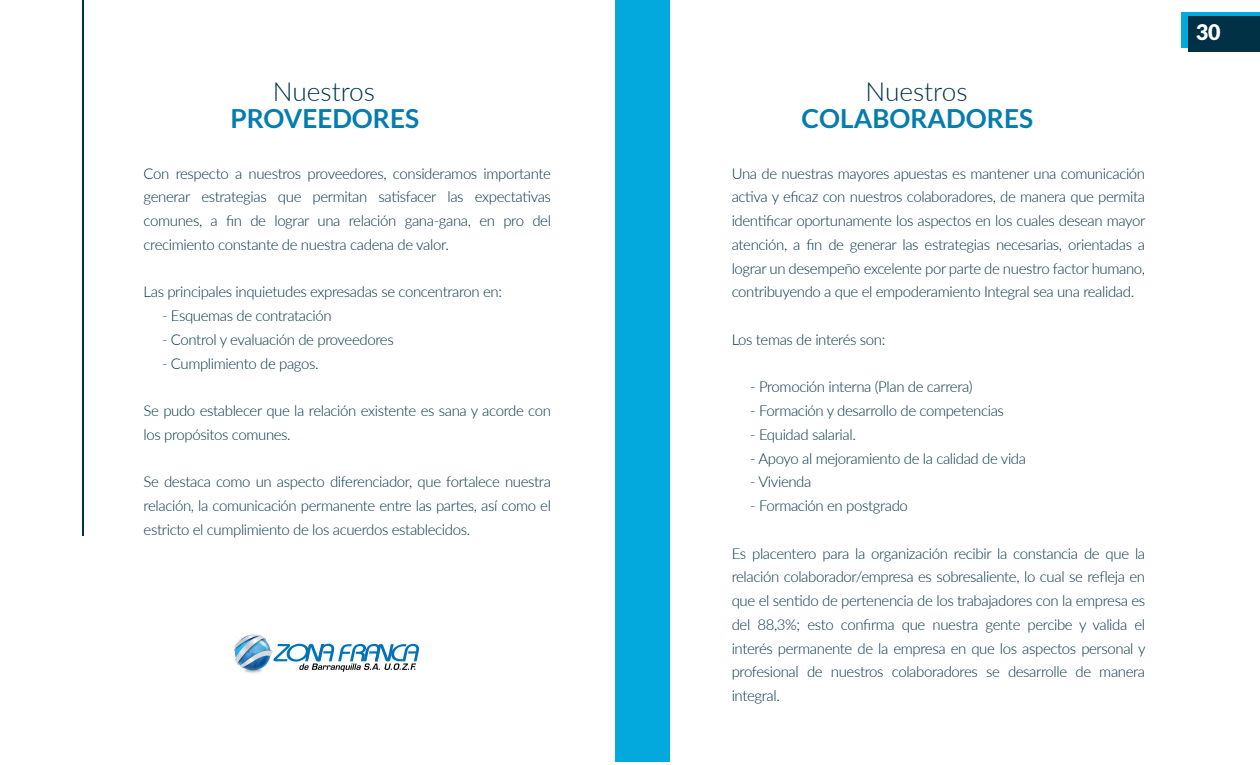
<style>
.page{position:relative;width:1260px;height:765px;background:#fff}
.page>*{position:absolute;margin:0;border:0;box-sizing:border-box;transform-origin:0 0}
.t1{font:700 26.25px "Lato";color:#047cae}
.t2{font:300 26.25px "Lato";color:#003144}
.t3{font:900 21.5px "Lato";color:#fff}
.t4{font:300 15px/23.8px "Lato";letter-spacing:-.025em;color:#003144;text-align:justify}
</style>
<div class="page">
<div style="left:1182px;top:12px;width:78px;height:35px;background:#03a9dd"></div>
<div style="left:1188px;top:16px;width:72px;height:35px;background:#003144"></div>
<hr style="left:82px;top:0;width:1px;height:536px;background:#003144">
<div style="left:616px;top:0;width:54px;height:761px;background:#03a9dd"></div>
<img style="left:247px;top:672px;width:12px;height:1px">
<svg style="left:234px;top:635px;width:185px;height:37px"></svg>
<h2 class="t3" style="left:1196px;top:20px;width:26px">30</h2>
<h1 class="t2" style="left:273px;top:73px;width:104px">Nuestros</h1>
<h1 class="t2" style="left:865px;top:73px;width:104px">Nuestros</h1>
<h1 class="t1" style="left:230px;top:103px;width:190px">PROVEEDORES</h1>
<h1 class="t1" style="left:802px;top:103px;width:233px">COLABORADORES</h1>
<p class="t4" style="left:144px;top:161px;width:409px">Con respecto a nuestros proveedores, consideramos importante generar estrategias que permitan satisfacer las expectativas comunes, a fin de lograr una relación gana-gana, en pro del crecimiento constante de nuestra cadena de valor.</p>
<p class="t4" style="left:144px;top:280px;width:360px">Las principales inquietudes expresadas se concentraron en:</p>
<p class="t4" style="left:162px;top:303px;width:171px">- Esquemas de contratación</p>
<p class="t4" style="left:162px;top:327px;width:233px">- Control y evaluación de proveedores</p>
<p class="t4" style="left:162px;top:351px;width:158px">- Cumplimiento de pagos.</p>
<p class="t4" style="left:144px;top:398px;width:409px">Se pudo establecer que la relación existente es sana y acorde con los propósitos comunes.</p>
<p class="t4" style="left:144px;top:470px;width:409px">Se destaca como un aspecto diferenciador, que fortalece nuestra relación, la comunicación permanente entre las partes, así como el estricto el cumplimiento de los acuerdos establecidos.</p>
<p class="t4" style="left:732px;top:161px;width:415px">Una de nuestras mayores apuestas es mantener una comunicación activa y eficaz con nuestros colaboradores, de manera que permita identificar oportunamente los aspectos en los cuales desean mayor atención, a fin de generar las estrategias necesarias, orientadas a lograr un desempeño excelente por parte de nuestro factor humano, contribuyendo a que el empoderamiento Integral sea una realidad.</p>
<p class="t4" style="left:732px;top:327px;width:155px">Los temas de interés son:</p>
<p class="t4" style="left:750px;top:375px;width:224px">- Promoción interna (Plan de carrera)</p>
<p class="t4" style="left:750px;top:398px;width:255px">- Formación y desarrollo de competencias</p>
<p class="t4" style="left:750px;top:422px;width:107px">- Equidad salarial.</p>
<p class="t4" style="left:750px;top:446px;width:277px">- Apoyo al mejoramiento de la calidad de vida</p>
<p class="t4" style="left:750px;top:469px;width:63px">- Vivienda</p>
<p class="t4" style="left:750px;top:493px;width:159px">- Formación en postgrado</p>
<p class="t4" style="left:732px;top:541px;width:415px">Es placentero para la organización recibir la constancia de que la relación colaborador/empresa es sobresaliente, lo cual se refleja en que el sentido de pertenencia de los trabajadores con la empresa es del 88,3%; esto confirma que nuestra gente percibe y valida el interés permanente de la empresa en que los aspectos personal y profesional de nuestros colaboradores se desarrolle de manera integral.</p>
</div>
